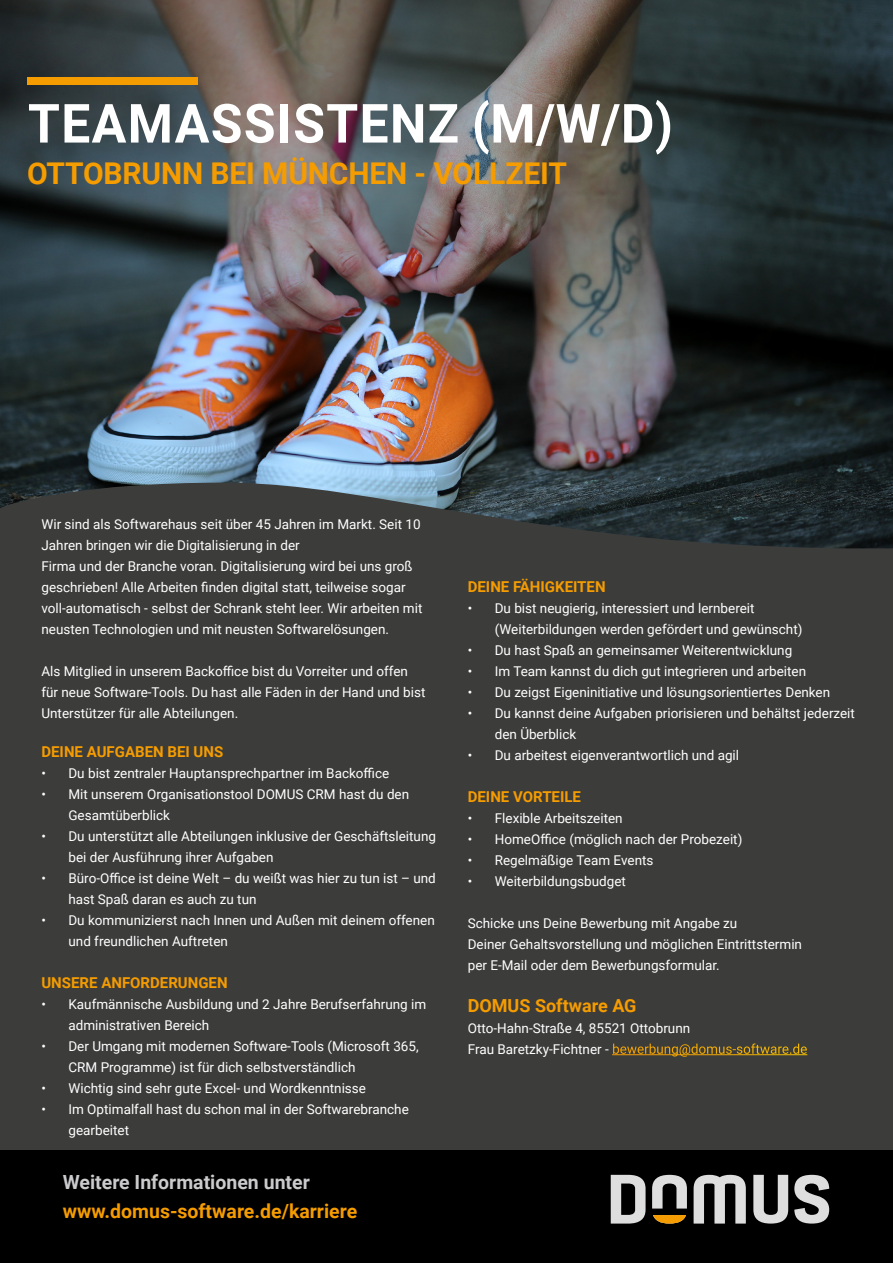
<style>
.page{position:relative;width:893px;height:1263px;background:#fff}
.page>*{position:absolute;margin:0;border:0;box-sizing:border-box;transform-origin:0 0}
.t1{font:700 54px "Roboto";letter-spacing:.025em;color:#fff;scale:.96 1}
.t2{font:700 30px "Roboto";letter-spacing:-.005em;color:#f59c00}
.t3{font:700 19.5px "Roboto";color:#f59c00}
.t4{font:700 19.5px "Roboto";color:#cbcbcd}
.t5{font:700 18px "Roboto";color:#f59c00}
.t6{font:700 15px "Roboto";color:#f59c00}
.t7{font:13.5px/21px "Roboto";color:#fff}
</style>
<div class="page">
<img style="left:0;top:0;width:893px;height:483px">
<div style="left:0;top:483px;width:893px;height:667px;background:#3c3c3b"></div>
<div style="left:0;top:1150px;width:893px;height:113px;background:#000"></div>
<svg style="left:611px;top:1175px;width:218px;height:48px"></svg>
<hr style="left:612px;top:1054px;width:195px;height:1px;background:#fff">
<div style="left:27px;top:77px;width:170px;height:8px;background:#f59c00"></div>
<h1 class="t1" style="left:28px;top:86px;width:673px">TEAMASSISTENZ (M/W/D)</h1>
<h2 class="t2" style="left:27px;top:152px;width:541px">OTTOBRUNN BEI MÜNCHEN - VOLLZEIT</h2>
<p class="t7" style="left:41px;top:513px;width:382px">Wir sind als Softwarehaus seit über 45 Jahren im Markt. Seit 10<br>Jahren bringen wir die Digitalisierung in der<br>Firma und der Branche voran. Digitalisierung wird bei uns groß geschrieben! Alle Arbeiten finden digital statt, teilweise sogar voll-automatisch - selbst der Schrank steht leer. Wir arbeiten mit neusten Technologien und mit neusten Softwarelösungen.</p>
<p class="t7" style="left:41px;top:660px;width:386px">Als Mitglied in unserem Backoffice bist du Vorreiter und offen für neue Software-Tools. Du hast alle Fäden in der Hand und bist<br>Unterstützer für alle Abteilungen.</p>
<p class="t6" style="left:41px;top:741px;width:183px">DEINE AUFGABEN BEI UNS</p>
<p class="t7" style="left:41px;top:762px;width:349px">• Du bist zentraler Hauptansprechpartner im Backoffice</p>
<p class="t7" style="left:68px;top:783px;width:342px;text-indent:-27px">• Mit unserem Organisationstool DOMUS CRM hast du den<br>Gesamtüberblick</p>
<p class="t7" style="left:68px;top:825px;width:369px;text-indent:-27px">• Du unterstützt alle Abteilungen inklusive der Geschäftsleitung bei der Ausführung ihrer Aufgaben</p>
<p class="t7" style="left:68px;top:867px;width:369px;text-indent:-27px">• Büro-Office ist deine Welt – du weißt was hier zu tun ist – und hast Spaß daran es auch zu tun</p>
<p class="t7" style="left:68px;top:909px;width:368px;text-indent:-27px">• Du kommunizierst nach Innen und Außen mit deinem offenen und freundlichen Auftreten</p>
<p class="t6" style="left:41px;top:972px;width:188px">UNSERE ANFORDERUNGEN</p>
<p class="t7" style="left:68px;top:993px;width:359px;text-indent:-27px">• Kaufmännische Ausbildung und 2 Jahre Berufserfahrung im administrativen Bereich</p>
<p class="t7" style="left:68px;top:1035px;width:352px;text-indent:-27px">• Der Umgang mit modernen Software-Tools (Microsoft 365,<br>CRM Programme) ist für dich selbstverständlich</p>
<p class="t7" style="left:41px;top:1077px;width:326px">• Wichtig sind sehr gute Excel- und Wordkenntnisse</p>
<p class="t7" style="left:68px;top:1098px;width:342px;text-indent:-27px">• Im Optimalfall hast du schon mal in der Softwarebranche gearbeitet</p>
<h3 class="t4" style="left:63px;top:1168px;width:249px">Weitere Informationen unter</h3>
<h3 class="t3" style="left:63px;top:1197px;width:296px">www.domus-software.de/karriere</h3>
<p class="t6" style="left:468px;top:576px;width:139px">DEINE FÄHIGKEITEN</p>
<p class="t7" style="left:495px;top:597px;width:309px;text-indent:-27px">• Du bist neugierig, interessiert und lernbereit (Weiterbildungen werden gefördert und gewünscht)</p>
<p class="t7" style="left:468px;top:639px;width:326px">• Du hast Spaß an gemeinsamer Weiterentwicklung</p>
<p class="t7" style="left:468px;top:660px;width:340px">• Im Team kannst du dich gut integrieren und arbeiten</p>
<p class="t7" style="left:468px;top:681px;width:364px">• Du zeigst Eigeninitiative und lösungsorientiertes Denken</p>
<p class="t7" style="left:495px;top:702px;width:362px;text-indent:-27px">• Du kannst deine Aufgaben priorisieren und behältst jederzeit den Überblick</p>
<p class="t7" style="left:468px;top:744px;width:273px">• Du arbeitest eigenverantwortlich und agil</p>
<p class="t6" style="left:468px;top:786px;width:115px">DEINE VORTEILE</p>
<p class="t7" style="left:468px;top:807px;width:156px">• Flexible Arbeitszeiten</p>
<p class="t7" style="left:468px;top:828px;width:276px">• HomeOffice (möglich nach der Probezeit)</p>
<p class="t7" style="left:468px;top:849px;width:187px">• Regelmäßige Team Events</p>
<p class="t7" style="left:468px;top:870px;width:160px">• Weiterbildungsbudget</p>
<p class="t7" style="left:468px;top:912px;width:336px">Schicke uns Deine Bewerbung mit Angabe zu<br>Deiner Gehaltsvorstellung und möglichen Eintrittstermin per E-Mail oder dem Bewerbungsformular.</p>
<h3 class="t5" style="left:468px;top:993px;width:170px">DOMUS Software AG</h3>
<p class="t7" style="left:468px;top:1017px;width:341px">Otto-Hahn-Straße 4, 85521 Ottobrunn<br>Frau Baretzky-Fichtner - bewerbung@domus-software.de</p>
</div>
